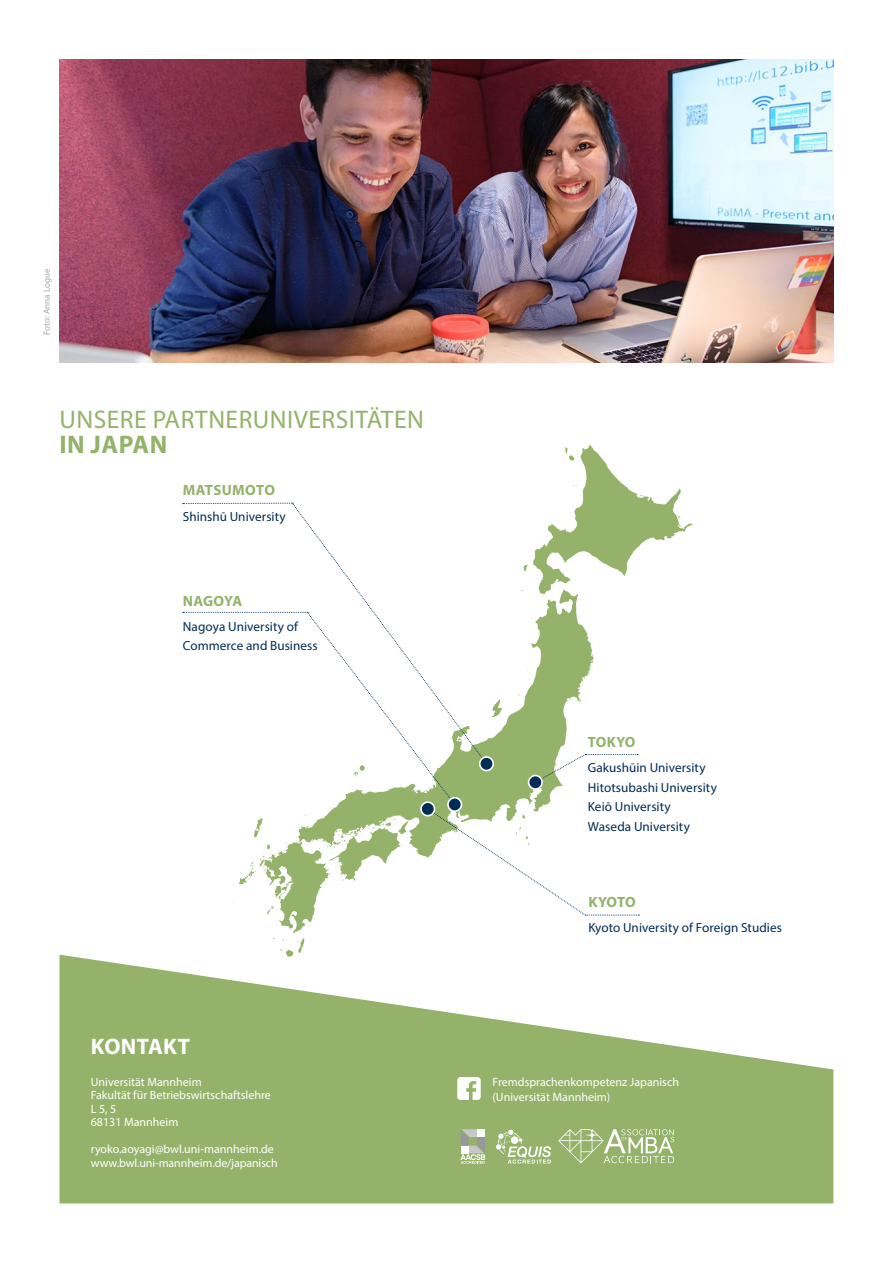
<style>
.page{position:relative;width:893px;height:1263px;background:#fff}
.page>*{position:absolute;margin:0;border:0;box-sizing:border-box;transform-origin:0 0}
.t1{font:25.5px "Myriad Pro";letter-spacing:.02em;color:#94b26a}
.t2{font:700 25.5px "Myriad Pro";letter-spacing:.02em;color:#94b26a}
.t3{font:700 22.5px "Myriad Pro";letter-spacing:.02em;color:#fff}
.t4{font:700 14.85px "Myriad Pro";letter-spacing:.015em;color:#94b26a}
.t5{font:13.2px/19.8px "Myriad Pro";letter-spacing:.005em;color:#002c55}
.t6{font:12px/13.5px "Myriad Pro";color:#fff}
.t7{font:9px "Myriad Pro";color:#a8a8a8}
</style>
<div class="page">
<svg style="left:60px;top:955px;width:773px;height:248px;fill:#94b26a"></svg>
<img style="left:60px;top:60px;width:773px;height:303px">
<svg style="left:232px;top:445px;width:461px;height:512px"></svg>
<svg style="left:292px;top:503px;width:195px;height:109px"></svg>
<svg style="left:183px;top:503px;width:110px;height:1px"></svg>
<svg style="left:183px;top:612px;width:456px;height:304px"></svg>
<div style="left:448px;top:798px;width:13px;height:13px;background:#002c55;border-radius:50%"></div>
<div style="left:447px;top:797px;width:15px;height:15px;border:2px solid #fff;border-radius:50%"></div>
<div style="left:421px;top:802px;width:13px;height:14px;background:#002c55;border-radius:50%"></div>
<div style="left:420px;top:801px;width:15px;height:15px;border:2px solid #fff;border-radius:50%"></div>
<div style="left:480px;top:757px;width:13px;height:13px;background:#002c55;border-radius:50%"></div>
<div style="left:479px;top:756px;width:15px;height:15px;border:2px solid #fff;border-radius:50%"></div>
<div style="left:529px;top:775px;width:13px;height:14px;background:#002c55;border-radius:50%"></div>
<div style="left:528px;top:775px;width:15px;height:15px;border:2px solid #fff;border-radius:50%"></div>
<svg style="left:457px;top:1077px;width:24px;height:23px"></svg>
<svg style="left:460px;top:1129px;width:25px;height:35px"></svg>
<svg style="left:558px;top:1129px;width:116px;height:34px;background:#abc38b"></svg>
<svg style="left:496px;top:1130px;width:55px;height:34px;background:#adc48d"></svg>
<p class="t7" style="left:41px;top:335px;width:67px;rotate:-90deg">Foto: Anna Logue</p>
<h1 class="t1" style="left:60px;top:403px;width:366px">UNSERE PARTNERUNIVERSITÄTEN</h1>
<h1 class="t2" style="left:60px;top:428px;width:109px">IN JAPAN</h1>
<p class="t4" style="left:183px;top:480px;width:94px">MATSUMOTO</p>
<p class="t5" style="left:183px;top:506px;width:104px">Shinshū University</p>
<p class="t4" style="left:183px;top:591px;width:61px">NAGOYA</p>
<p class="t5" style="left:183px;top:616px;width:136px">Nagoya University of<br>Commerce and Business</p>
<h2 class="t3" style="left:91px;top:1032px;width:101px">KONTAKT</h2>
<p class="t6" style="left:91px;top:1074px;width:181px">Universität Mannheim<br>Fakultät für Betriebswirtschaftslehre<br>L 5, 5<br>68131 Mannheim</p>
<p class="t6" style="left:91px;top:1142px;width:189px">ryoko.aoyagi@bwl.uni-mannheim.de www.bwl.uni-mannheim.de/japanisch</p>
<p class="t4" style="left:588px;top:733px;width:49px">TOKYO</p>
<p class="t5" style="left:588px;top:757px;width:130px">Gakushūin University<br>Hitotsubashi University<br>Keiō University<br>Waseda University</p>
<p class="t4" style="left:589px;top:892px;width:49px">KYOTO</p>
<p class="t5" style="left:589px;top:917px;width:195px">Kyoto University of Foreign Studies</p>
<p class="t6" style="left:493px;top:1075px;width:188px;line-height:14.4px">Fremdsprachenkompetenz Japanisch (Universität Mannheim)</p>
</div>
